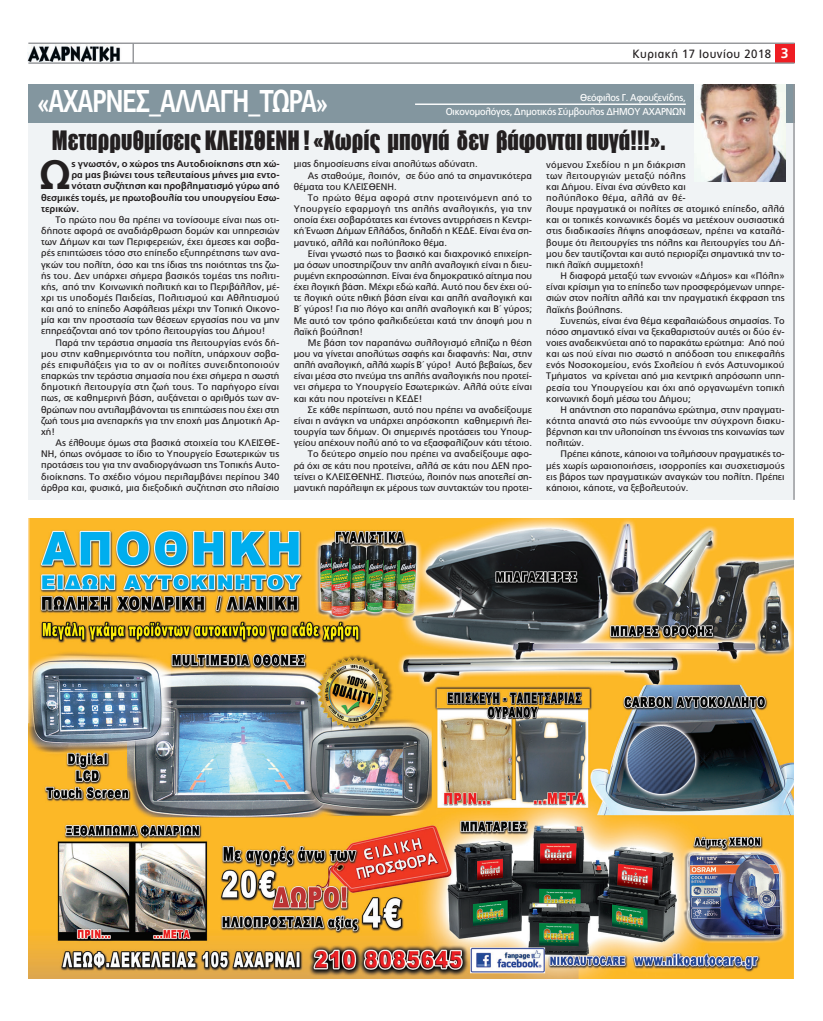
<style>
.page{position:relative;width:823px;height:1021px;background:#fff}
.page>*{position:absolute;margin:0;border:0;box-sizing:border-box;transform-origin:0 0}
.t1{font:700 41px "PF Catalog";color:#231f20}
.t2{font:700 32px "PF Agora Sans Pro";letter-spacing:-.04em;color:#fff;scale:.74 1}
.t3{font:900 26px "PF Fusion Sans";letter-spacing:.005em;color:#231f20;scale:.91 1}
.t4{font:12px "PF Catalog";letter-spacing:.04em;color:#231f20;scale:.95 1}
.t5{font:10px/14px "PF Catalog";letter-spacing:-.02em;color:#fff;text-align:right;scale:.95 1}
.t6{font:9.5px/11.1px "PF Catalog";letter-spacing:.005em;color:#231f20;text-align:justify}
.t7{font:700 9.5px "PF Catalog";color:#231f20}
.t8{font:9.5px "PF Catalog";letter-spacing:.035em;color:#231f20}
.s1{font-weight:700;font-size:14px;color:#fff}
</style>
<div class="page">
<div style="left:774px;top:43px;width:20px;height:20px;background:#ee1d23"></div>
<hr style="left:28px;top:43px;width:766px;height:1px;background:#939598">
<hr style="left:28px;top:62px;width:766px;height:2px;background:#939598">
<img style="left:27px;top:44px;width:93px;height:17px">
<hr style="left:132px;top:43px;width:2px;height:20px;background:#939598">
<img style="left:28px;top:518px;width:765px;height:460px">
<div style="left:28px;top:84px;width:766px;height:416px;background:#f0f3f5"></div>
<div style="left:28px;top:84px;width:766px;height:38px;background:#83969f"></div>
<hr style="left:415px;top:103px;width:270px;height:2px;background:#fff">
<hr style="left:792px;top:84px;width:2px;height:416px;background:#939598">
<img style="left:694px;top:84px;width:91px;height:97px">
<p class="t4" style="left:632px;top:47px;width:166px">Κυριακή 17 Ιουνίου 2018 <span class="s1">3</span></p>
<h2 class="t2" style="left:38px;top:81px;width:393px">«ΑΧΑΡΝΕΣ_ΑΛΛΑΓΗ_ΤΩΡΑ»</h2>
<p class="t5" style="left:445px;top:90px;width:254px">Θεόφιλος Γ. Αφουξενίδης,<br>Οικονοµολόγος, ∆ηµοτικός Σύµβουλος ∆ΗΜΟΥ ΑΧΑΡΝΩΝ</p>
<h3 class="t3" style="left:52px;top:124px;width:675px">Μεταρρυθµίσεις ΚΛΕΙΣΘΕΝΗ ! «Χωρίς µπογιά δεν βάφονται αυγά!!!».</h3>
<h1 class="t1" style="left:39px;top:151px;width:33px">Ω</h1>
<p class="t7" style="left:71px;top:158px;width:209px">ς γνωστόν, ο χώρος της Αυτοδιοίκησης στη χώ-</p>
<p class="t7" style="left:71px;top:169px;width:209px">ρα µας βιώνει τους τελευταίους µήνες µια εντο-</p>
<p class="t7" style="left:71px;top:180px;width:209px">νότατη συζήτηση και προβληµατισµό γύρω από</p>
<p class="t7" style="left:41px;top:192px;width:240px">θεσµικές τοµές, µε πρωτοβουλία του υπουργείου Εσω-</p>
<p class="t7" style="left:41px;top:203px;width:39px">τερικών.</p>
<p class="t6" style="left:41px;top:214px;width:240px;text-indent:14px">Το πρώτο που θα πρέπει να τονίσουµε είναι πως οτι&shy;δήποτε αφορά σε αναδιάρθρωση δοµών και υπηρεσιών των ∆ήµων και των Περιφερειών, έχει άµεσες και σοβα&shy;ρές επιπτώσεις τόσο στο επίπεδο εξυπηρέτησης των ανα&shy;γκών του πολίτη, όσο και της ίδιας της ποιότητας της ζω&shy;ής του. ∆εν υπάρχει σήµερα βασικός τοµέας της πολιτι&shy;κής, από την Κοινωνική πολιτική και το Περιβάλλον, µέ&shy;χρι τις υποδοµές Παιδείας, Πολιτισµού και Αθλητισµού και από το επίπεδο Ασφάλειας µέχρι την Τοπική Οικονο&shy;µία και την προστασία των θέσεων εργασίας που να µην επηρεάζονται από τον τρόπο λειτουργίας του ∆ήµου!</p>
<p class="t6" style="left:41px;top:337px;width:240px;text-indent:14px">Παρά την τεράστια σηµασία της λειτουργίας ενός δή&shy;µου στην καθηµερινότητα του πολίτη, υπάρχουν σοβα&shy;ρές επιφυλάξεις για το αν οι πολίτες συνειδητοποιούν επαρκώς την τεράστια σηµασία που έχει σήµερα η σωστή δηµοτική λειτουργία στη ζωή τους. Το παρήγορο είναι πως, σε καθηµερινή βάση, αυξάνεται ο αριθµός των αν&shy;θρώπων που αντιλαµβάνονται τις επιπτώσεις που έχει στη ζωή τους µια ανεπαρκής για την εποχή µας ∆ηµοτική Αρ&shy;χή!</p>
<p class="t6" style="left:41px;top:437px;width:240px;text-indent:14px">Ας έλθουµε όµως στα βασικά στοιχεία του ΚΛΕΙΣΘΕ-ΝΗ, όπως ονόµασε το ίδιο το Υπουργείο Εσωτερικών τις προτάσεις του για την αναδιοργάνωση της Τοπικής Αυτο&shy;διοίκησης. Το σχέδιο νόµου περιλαµβάνει περίπου 340 άρθρα και, φυσικά, µια διεξοδική συζήτηση στο πλαίσιο</p>
<p class="t6" style="left:293px;top:159px;width:185px">µιας δηµοσίευσης είναι απολύτως αδύνατη.</p>
<p class="t6" style="left:308px;top:170px;width:225px">Ας σταθούµε, λοιπόν, σε δύο από τα σηµαντικότερα</p>
<p class="t6" style="left:293px;top:181px;width:105px">θέµατα του ΚΛΕΙΣΘΕΝΗ.</p>
<p class="t8" style="left:308px;top:192px;width:225px">Το πρώτο θέµα αφορά στην προτεινόµενη από το</p>
<p class="t8" style="left:293px;top:203px;width:240px">Υπουργείο εφαρµογή της απλής αναλογικής, για την</p>
<p class="t6" style="left:293px;top:214px;width:240px">οποία έχει σοβαρότατες και έντονες αντιρρήσεις η Κεντρι-</p>
<p class="t6" style="left:293px;top:226px;width:240px">κή Ένωση ∆ήµων Ελλάδος, δηλαδή η ΚΕ∆Ε. Είναι ένα ση-</p>
<p class="t6" style="left:293px;top:237px;width:155px">µαντικό, αλλά και πολύπλοκο θέµα.</p>
<p class="t6" style="left:308px;top:248px;width:225px">Είναι γνωστό πως το βασικό και διαχρονικό επιχείρη-</p>
<p class="t6" style="left:293px;top:259px;width:240px">µα όσων υποστηρίζουν την απλή αναλογική είναι η διευ-</p>
<p class="t6" style="left:293px;top:270px;width:240px">ρυµένη εκπροσώπηση. Είναι ένα δηµοκρατικό αίτηµα που</p>
<p class="t6" style="left:293px;top:281px;width:240px">έχει λογική βάση. Μέχρι εδώ καλά. Αυτό που δεν έχει ού-</p>
<p class="t6" style="left:293px;top:292px;width:240px">τε λογική ούτε ηθική βάση είναι και απλή αναλογική και</p>
<p class="t6" style="left:293px;top:304px;width:240px">Β΄ γύρος! Για πιο λόγο και απλή αναλογική και Β΄ γύρος;</p>
<p class="t6" style="left:293px;top:315px;width:240px">Με αυτό τον τρόπο φαλκιδεύεται κατά την άποψή µου η</p>
<p class="t6" style="left:293px;top:326px;width:71px">λαϊκή βούληση!</p>
<p class="t6" style="left:308px;top:337px;width:225px">Με βάση τον παραπάνω συλλογισµό ελπίζω η θέση</p>
<p class="t6" style="left:293px;top:348px;width:240px">µου να γίνεται απολύτως σαφής και διαφανής: Ναι, στην</p>
<p class="t6" style="left:293px;top:359px;width:240px">απλή αναλογική, αλλά χωρίς Β΄ γύρο! Αυτό βεβαίως, δεν</p>
<p class="t6" style="left:293px;top:370px;width:240px">είναι µέσα στο πνεύµα της απλής αναλογικής που προτεί-</p>
<p class="t6" style="left:293px;top:382px;width:240px">νει σήµερα το Υπουργείο Εσωτερικών. Αλλά ούτε είναι</p>
<p class="t6" style="left:293px;top:393px;width:130px">και κάτι που προτείνει η ΚΕ∆Ε!</p>
<p class="t6" style="left:308px;top:404px;width:225px">Σε κάθε περίπτωση, αυτό που πρέπει να αναδείξουµε</p>
<p class="t6" style="left:293px;top:415px;width:240px">είναι η ανάγκη να υπάρχει απρόσκοπτη καθηµερινή λει-</p>
<p class="t6" style="left:293px;top:426px;width:240px">τουργία των δήµων. Οι σηµερινές προτάσεις του Υπουρ-</p>
<p class="t6" style="left:293px;top:437px;width:240px">γείου απέχουν πολύ από το να εξασφαλίζουν κάτι τέτοιο.</p>
<p class="t6" style="left:308px;top:448px;width:225px">Το δεύτερο σηµείο που πρέπει να αναδείξουµε αφο-</p>
<p class="t6" style="left:293px;top:460px;width:240px">ρά όχι σε κάτι που προτείνει, αλλά σε κάτι που ∆ΕΝ προ-</p>
<p class="t6" style="left:293px;top:471px;width:240px">τείνει ο ΚΛΕΙΣΘΕΝΗΣ. Πιστεύω, λοιπόν πως αποτελεί ση-</p>
<p class="t6" style="left:293px;top:482px;width:240px">µαντική παράλειψη εκ µέρους των συντακτών του προτει-</p>
<p class="t6" style="left:546px;top:159px;width:240px;text-align:left">νόµενου Σχεδίου η µη διάκριση<br>των λειτουργιών µεταξύ πόλης<br>και ∆ήµου. Είναι ένα σύνθετο και<br>πολύπλοκο θέµα, αλλά αν θέ-<br>λουµε πραγµατικά οι πολίτες σε ατοµικό επίπεδο, αλλά και οι τοπικές κοινωνικές δοµές να µετέχουν ουσιαστικά στις διαδικασίες λήψης αποφάσεων, πρέπει να καταλά&shy;βουµε ότι λειτουργίες της πόλης και λειτουργίες του ∆ή&shy;µου δεν ταυτίζονται και αυτό περιορίζει σηµαντικά την το&shy;πική λαϊκή συµµετοχή!</p>
<p class="t6" style="left:546px;top:270px;width:240px;text-indent:14px">Η διαφορά µεταξύ των εννοιών «∆ήµος» και «Πόλη» είναι κρίσιµη για το επίπεδο των προσφερόµενων υπηρε&shy;σιών στον πολίτη αλλά και την πραγµατική έκφραση της λαϊκής βούλησης.</p>
<p class="t6" style="left:546px;top:315px;width:240px;text-indent:14px">Συνεπώς, είναι ένα θέµα κεφαλαιώδους σηµασίας. Το πόσο σηµαντικό είναι να ξεκαθαριστούν αυτές οι δύο έν&shy;νοιες αναδεικνύεται από το παρακάτω ερώτηµα: Από πού και ως πού είναι πιο σωστό η απόδοση του επικεφαλής ενός Νοσοκοµείου, ενός Σχολείου ή ενός Αστυνοµικού Τµήµατος να κρίνεται από µια κεντρική απρόσωπη υπη&shy;ρεσία του Υπουργείου και όχι από οργανωµένη τοπική κοινωνική δοµή µέσω του ∆ήµου;</p>
<p class="t6" style="left:546px;top:404px;width:240px;text-indent:14px">Η απάντηση στο παραπάνω ερώτηµα, στην πραγµατι&shy;κότητα απαντά στο πώς εννοούµε την σύγχρονη διακυ&shy;βέρνηση και την υλοποίηση της έννοιας της κοινωνίας των πολιτών.</p>
<p class="t6" style="left:546px;top:448px;width:240px;text-indent:14px">Πρέπει κάποτε, κάποιοι να τολµήσουν πραγµατικές το&shy;µές χωρίς ωραιοποιήσεις, ισορροπίες και συσχετισµούς εις βάρος των πραγµατικών αναγκών του πολίτη. Πρέπει κάποιοι, κάποτε, να ξεβολευτούν.</p>
</div>
